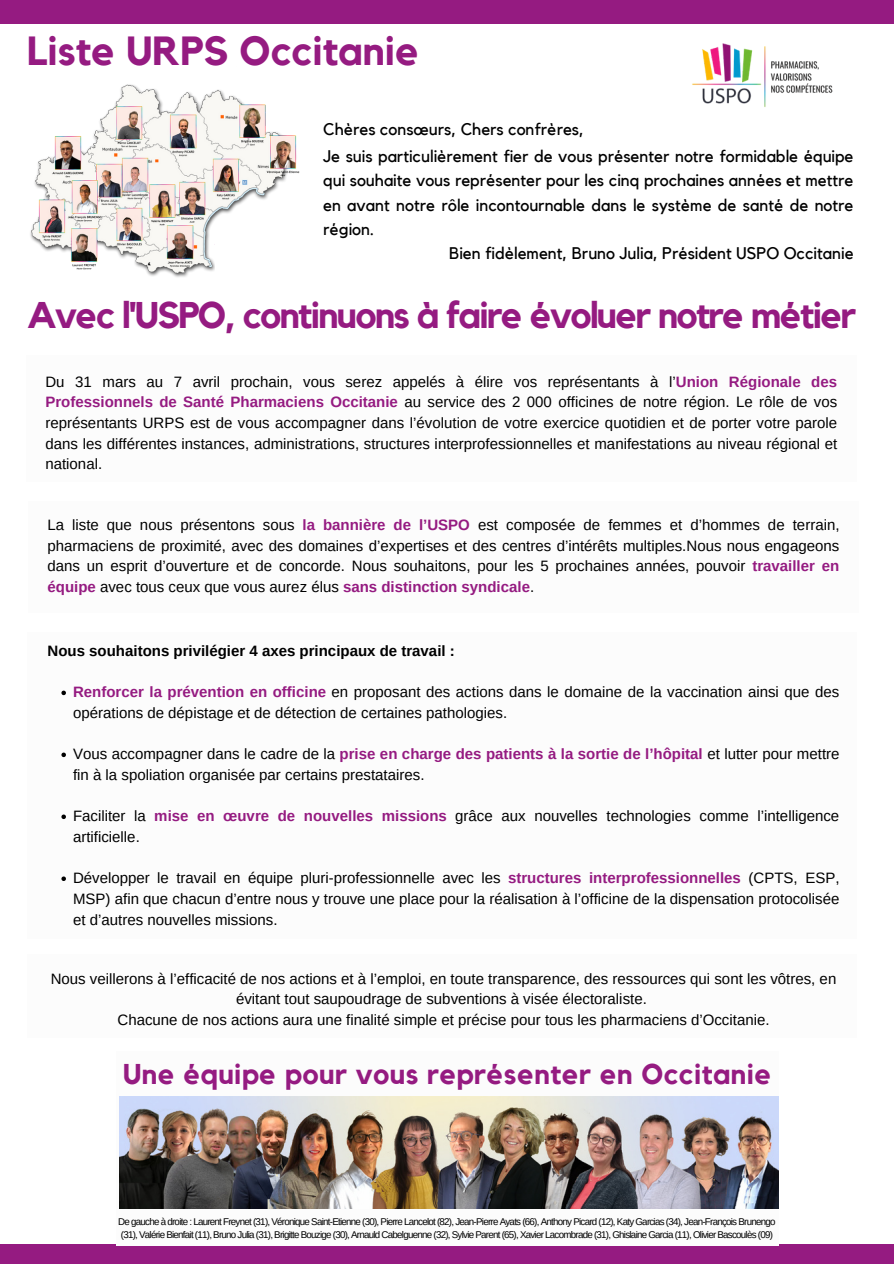
<style>
.page{position:relative;width:894px;height:1264px;background:#fff}
.page>*{position:absolute;margin:0;border:0;box-sizing:border-box;transform-origin:0 0}
.t1{font:700 40.5px "Kollektif";color:#951b81}
.t2{font:700 37.05px "Kollektif";letter-spacing:-.045em;color:#951b81}
.t3{font:700 28.5px "Kollektif";letter-spacing:.015em;color:#951b81}
.t4{font:16.8px/24.3px "Kollektif";color:#000;text-align:justify}
.t5{font:15px/20.7px "Arimo";color:#000}
.t6{font:700 15px "Arimo";color:#000}
.t7{font:9.75px/13px "Arimo";letter-spacing:-.075em;color:#000}
.s1{font-weight:700;color:#951b81}
</style>
<div class="page">
<div style="left:0;top:1244px;width:893px;height:19px;background:#951b81"></div>
<div style="left:0;top:0;width:893px;height:24px;background:#951b81"></div>
<div style="left:116px;top:1050px;width:662px;height:195px;background:#fcfcfc"></div>
<svg style="left:61px;top:690px;width:5px;height:5px"></svg>
<svg style="left:61px;top:752px;width:5px;height:5px"></svg>
<svg style="left:61px;top:814px;width:5px;height:5px"></svg>
<svg style="left:61px;top:876px;width:5px;height:5px"></svg>
<img style="left:692px;top:43px;width:141px;height:64px">
<img style="left:119px;top:1096px;width:659px;height:112px">
<img style="left:30px;top:84px;width:270px;height:193px">
<div style="left:215px;top:241px;width:142px;height:48px;background:#fff"></div>
<div style="left:237px;top:49px;width:120px;height:48px;background:#fff"></div>
<div style="left:9px;top:53px;width:98px;height:48px;background:#fff"></div>
<p class="t1" style="left:27px;top:32px;width:393px">Liste URPS Occitanie</p>
<p class="t4" style="left:323px;top:118px;width:262px">Chères consœurs, Chers confrères,</p>
<p class="t4" style="left:323px;top:145px;width:531px">Je suis particulièrement fier de vous présenter notre formidable équipe qui souhaite vous représenter pour les cinq prochaines années et mettre en avant notre rôle incontournable dans le système de santé de notre région.</p>
<p class="t4" style="left:449px;top:242px;width:405px">Bien fidèlement, Bruno Julia, Président USPO Occitanie</p>
<p class="t2" style="left:27px;top:298px;width:830px">Avec l'USPO, continuons à faire évoluer notre métier</p>
<p class="t5" style="left:45px;top:371px;width:793px;text-align:justify">Du 31 mars au 7 avril prochain, vous serez appelés à élire vos représentants à l’<span class="s1">Union Régionale des Professionnels de Santé Pharmaciens Occitanie</span> au service des 2 000 officines de notre région. Le rôle de vos représentants URPS est de vous accompagner dans l’évolution de votre exercice quotidien et de porter votre parole dans les différentes instances, administrations, structures interprofessionnelles et manifestations au niveau régional et national.</p>
<p class="t5" style="left:48px;top:514px;width:793px;text-align:justify">La liste que nous présentons sous <span class="s1">la bannière de l’USPO</span> est composée de femmes et d’hommes de terrain, pharmaciens de proximité, avec des domaines d’expertises et des centres d’intérêts multiples.Nous nous engageons dans un esprit d’ouverture et de concorde. Nous souhaitons, pour les 5 prochaines années, pouvoir <span class="s1">travailler en équipe</span> avec tous ceux que vous aurez élus <span class="s1">sans distinction syndicale</span>.</p>
<p class="t6" style="left:48px;top:642px;width:408px">Nous souhaitons privilégier 4 axes principaux de travail :</p>
<p class="t5" style="left:73px;top:681px;width:767px"><span class="s1">Renforcer la prévention en officine</span> en proposant des actions dans le domaine de la vaccination ainsi que des opérations de dépistage et de détection de certaines pathologies.</p>
<p class="t5" style="left:73px;top:743px;width:767px">Vous accompagner dans le cadre de la <span class="s1">prise en charge des patients à la sortie de l’hôpital</span> et lutter pour mettre fin à la spoliation organisée par certains prestataires.</p>
<p class="t5" style="left:73px;top:805px;width:767px">Faciliter la <span class="s1">mise en œuvre de nouvelles missions</span> grâce aux nouvelles technologies comme l’intelligence artificielle.</p>
<p class="t5" style="left:73px;top:867px;width:767px;text-align:justify">Développer le travail en équipe pluri-professionnelle avec les <span class="s1">structures interprofessionnelles</span> (CPTS, ESP, MSP) afin que chacun d’entre nous y trouve une place pour la réalisation à l’officine de la dispensation protocolisée et d’autres nouvelles missions.</p>
<p class="t5" style="left:51px;top:968px;width:786px;text-align:center">Nous veillerons à l’efficacité de nos actions et à l’emploi, en toute transparence, des ressources qui sont les vôtres, en évitant tout saupoudrage de subventions à visée électoraliste.</p>
<p class="t5" style="left:117px;top:1009px;width:653px">Chacune de nos actions aura une finalité simple et précise pour tous les pharmaciens d’Occitanie.</p>
<p class="t3" style="left:123px;top:1060px;width:649px">Une équipe pour vous représenter en Occitanie</p>
<p class="t7" style="left:118px;top:1214px;width:658px">De gauche à droite : Laurent Freynet (31), Véronique Saint-Etienne (30), Pierre Lancelot (82), Jean-Pierre Ayats (66), Anthony Picard (12), Katy Garcias (34), Jean-François Brunengo (31), Valérie Bienfait (11), Bruno Julia (31), Brigitte Bouzige (30), Arnauld Cabelguenne (32), Sylvie Parent (65), Xavier Lacombrade (31), Ghislaine Garcia (11), Olivier Bascoulès (09)</p>
</div>
